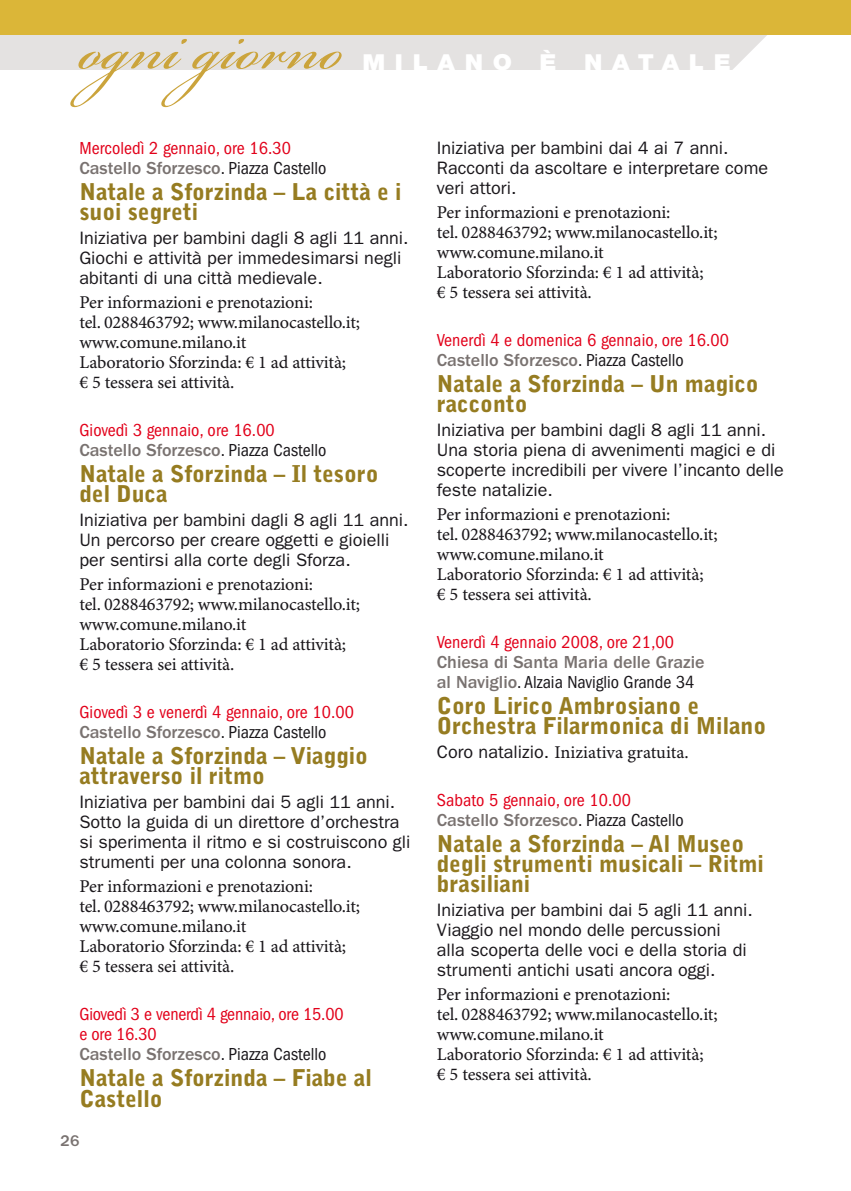
<style>
.page{position:relative;width:851px;height:1191px;background:#fff}
.page>*{position:absolute;margin:0;border:0;box-sizing:border-box;transform-origin:0 0}
.t1{font:96px "Bickham Script Pro";color:#cba43c}
.t2{font:900 23px/20px "Bell Gothic Std";color:#967c21}
.t3{font:900 22px "Helvetica Neue";letter-spacing:.4em;color:#fff;scale:1.1 1}
.t4{font:18px/20px "Minion Pro Capt";letter-spacing:-.01em;color:#1a171b}
.t5{font:18px/20px "ITC Franklin Gothic Std";color:#1a171b}
.t6{font:condensed 18px/20px "ITC Franklin Gothic Std";letter-spacing:.005em;color:#e2001a}
.t7{font:500 18px/20px "ITC Franklin Gothic Std";color:#797270}
.t8{font:500 16px "ITC Franklin Gothic Std";color:#797270}
.s1{font-weight:500;font-stretch:normal;color:#797270}
.s2{color:#1a171b}
.s3{font-weight:400;font-stretch:condensed;color:#1a171b}
.s4{font-family:"ITC Franklin Gothic Std"}
</style>
<div class="page">
<div style="left:0;top:1px;width:850px;height:68px;background:#e4e2e1"></div>
<svg style="left:722px;top:35px;width:128px;height:35px"></svg>
<div style="left:0;top:0;width:850px;height:35px;background:#dbb638"></div>
<h1 class="t1" style="left:79px;top:-21px;width:266px">ogni giorno</h1>
<p class="t3" style="left:362px;top:49px;width:336px">MILANO È NATALE</p>
<p class="t6" style="left:79px;top:138px;width:248px">Mercoledì 2 gennaio, ore 16.30<br><span class="s1">Castello Sforzesco</span><span class="s2">. Piazza Castello</span></p>
<p class="t2" style="left:79px;top:182px;width:323px">Natale a Sforzinda – La città e i suoi segreti</p>
<p class="t5" style="left:79px;top:228px;width:331px">Iniziativa per bambini dagli 8 agli 11 anni.<br>Giochi e attività per immedesimarsi negli abitanti di una città medievale.</p>
<p class="t4" style="left:79px;top:293px;width:282px">Per informazioni e prenotazioni:<br>tel. 0288463792; www.milanocastello.it; www.comune.milano.it<br>Laboratorio Sforzinda: € 1 ad attività;<br>€ 5 tessera sei attività.</p>
<p class="t6" style="left:79px;top:420px;width:248px">Giovedì 3 gennaio, ore 16.00<br><span class="s1">Castello Sforzesco</span><span class="s2">. Piazza Castello</span></p>
<p class="t2" style="left:79px;top:464px;width:301px">Natale a Sforzinda – Il tesoro del Duca</p>
<p class="t5" style="left:79px;top:510px;width:331px">Iniziativa per bambini dagli 8 agli 11 anni.<br>Un percorso per creare oggetti e gioielli per sentirsi alla corte degli Sforza.</p>
<p class="t4" style="left:79px;top:575px;width:282px">Per informazioni e prenotazioni:<br>tel. 0288463792; www.milanocastello.it; www.comune.milano.it<br>Laboratorio Sforzinda: € 1 ad attività;<br>€ 5 tessera sei attività.</p>
<p class="t6" style="left:79px;top:702px;width:276px">Giovedì 3 e venerdì 4 gennaio, ore 10.00<br><span class="s1">Castello Sforzesco</span><span class="s2">. Piazza Castello</span></p>
<p class="t2" style="left:79px;top:746px;width:290px">Natale a Sforzinda – Viaggio attraverso il ritmo</p>
<p class="t5" style="left:79px;top:792px;width:332px">Iniziativa per bambini dai 5 agli 11 anni.<br>Sotto la guida di un direttore d’orchestra si sperimenta il ritmo e si costruiscono gli strumenti per una colonna sonora.</p>
<p class="t4" style="left:79px;top:877px;width:282px">Per informazioni e prenotazioni:<br>tel. 0288463792; www.milanocastello.it; www.comune.milano.it<br>Laboratorio Sforzinda: € 1 ad attività;<br>€ 5 tessera sei attività.</p>
<p class="t6" style="left:79px;top:1004px;width:265px">Giovedì 3 e venerdì 4 gennaio, ore 15.00 e ore 16.30<br><span class="s1">Castello Sforzesco</span><span class="s2">. Piazza Castello</span></p>
<p class="t2" style="left:79px;top:1068px;width:294px">Natale a Sforzinda – Fiabe al<br>Castello</p>
<p class="t8" style="left:61px;top:1131px;width:20px">26</p>
<p class="t5" style="left:437px;top:138px;width:333px">Iniziativa per bambini dai 4 ai 7 anni.<br>Racconti da ascoltare e interpretare come veri attori.</p>
<p class="t4" style="left:437px;top:203px;width:282px">Per informazioni e prenotazioni:<br>tel. 0288463792; www.milanocastello.it; www.comune.milano.it<br>Laboratorio Sforzinda: € 1 ad attività;<br>€ 5 tessera sei attività.</p>
<p class="t6" style="left:437px;top:330px;width:294px">Venerdì 4 e domenica 6 gennaio, ore 16.00<br><span class="s1">Castello Sforzesco</span><span class="s2">. Piazza Castello</span></p>
<p class="t2" style="left:437px;top:374px;width:323px">Natale a Sforzinda – Un magico racconto</p>
<p class="t5" style="left:437px;top:420px;width:348px">Iniziativa per bambini dagli 8 agli 11 anni.<br>Una storia piena di avvenimenti magici e di scoperte incredibili per vivere l’incanto delle feste natalizie.</p>
<p class="t4" style="left:437px;top:505px;width:282px">Per informazioni e prenotazioni:<br>tel. 0288463792; www.milanocastello.it; www.comune.milano.it<br>Laboratorio Sforzinda: € 1 ad attività;<br>€ 5 tessera sei attività.</p>
<p class="t6" style="left:437px;top:632px;width:238px">Venerdì 4 gennaio 2008, ore 21,00</p>
<p class="t7" style="left:437px;top:652px;width:269px">Chiesa di Santa Maria delle Grazie al Naviglio<span class="s3">. Alzaia Naviglio Grande 34</span></p>
<p class="t2" style="left:437px;top:696px;width:331px">Coro Lirico Ambrosiano e<br>Orchestra Filarmonica di Milano</p>
<p class="t4" style="left:437px;top:743px;width:253px"><span class="s4">Coro natalizio.</span> Iniziativa gratuita.</p>
<p class="t6" style="left:437px;top:790px;width:248px">Sabato 5 gennaio, ore 10.00<br><span class="s1">Castello Sforzesco</span><span class="s2">. Piazza Castello</span></p>
<p class="t2" style="left:437px;top:834px;width:328px">Natale a Sforzinda – Al Museo degli strumenti musicali – Ritmi brasiliani</p>
<p class="t5" style="left:437px;top:900px;width:317px">Iniziativa per bambini dai 5 agli 11 anni.<br>Viaggio nel mondo delle percussioni alla scoperta delle voci e della storia di strumenti antichi usati ancora oggi.</p>
<p class="t4" style="left:437px;top:985px;width:282px">Per informazioni e prenotazioni:<br>tel. 0288463792; www.milanocastello.it; www.comune.milano.it<br>Laboratorio Sforzinda: € 1 ad attività;<br>€ 5 tessera sei attività.</p>
</div>
